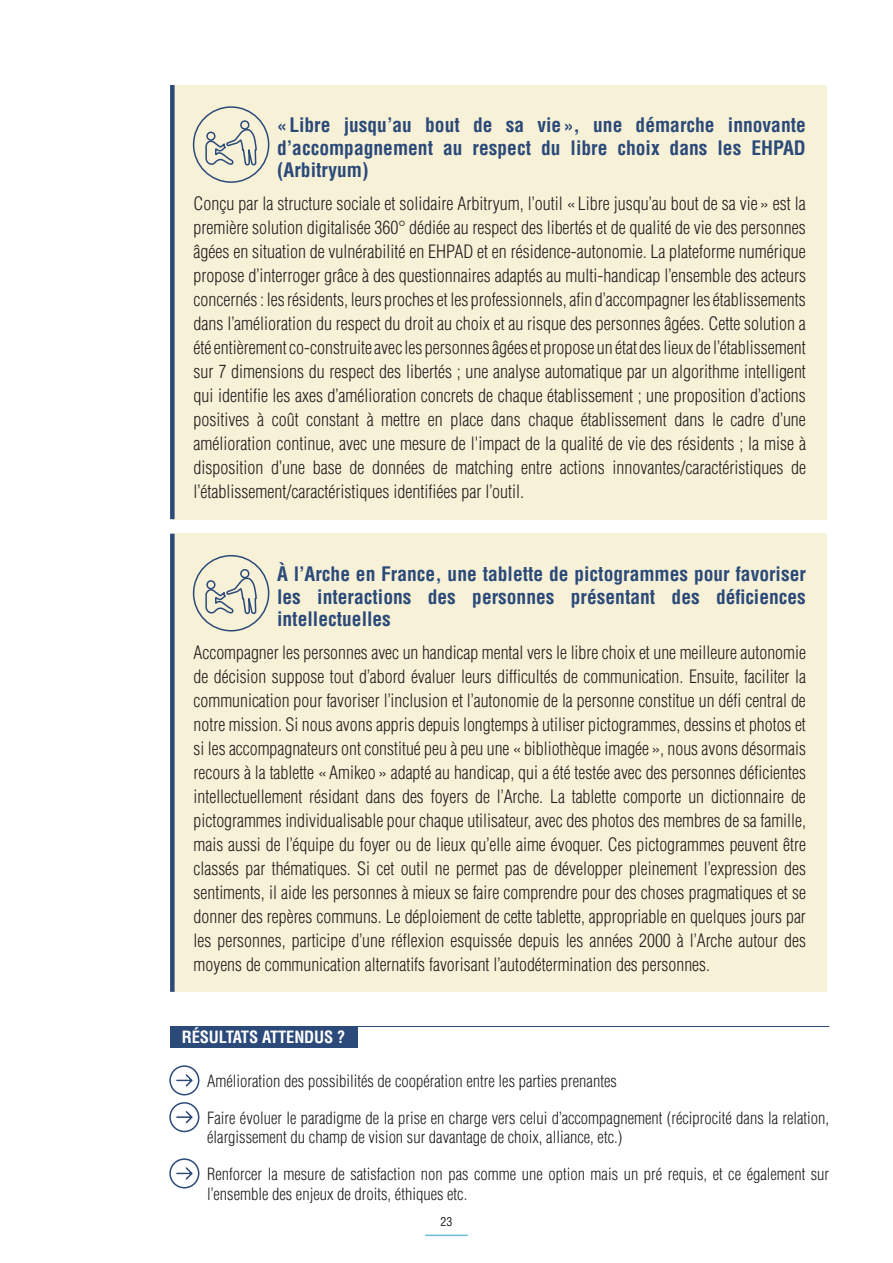
<style>
.page{position:relative;width:893px;height:1263px;background:#fff}
.page>*{position:absolute;margin:0;border:0;box-sizing:border-box;transform-origin:0 0}
.t1{font:700 condensed 19.5px/22.5px "Helvetica LT Std";color:#2b4979;text-align:justify}
.t2{font:300 condensed 18px/24px "Helvetica LT Std";color:#231f20;text-align:justify}
.t3{font:300 condensed 16.5px/19.5px "Helvetica LT Std";color:#231f20}
.t4{font:700 condensed 16.5px "Helvetica LT Std";letter-spacing:-.01em;color:#fff}
.t5{font:condensed 12px "Helvetica LT Std";color:#231f20}
</style>
<div class="page">
<hr style="left:170px;top:1026px;width:659px;height:1px;background:#2b4979">
<div style="left:172px;top:85px;width:655px;height:434px;background:#f7f2d7"></div>
<div style="left:170px;top:85px;width:5px;height:434px;background:#2b4979"></div>
<div style="left:193px;top:106px;width:76px;height:77px;border:2px solid #2b4979;border-radius:50%"></div>
<svg style="left:205px;top:128px;width:52px;height:38px"></svg>
<div style="left:240px;top:120px;width:9px;height:10px;border:2px solid #2b4979;border-radius:50%"></div>
<div style="left:172px;top:534px;width:655px;height:458px;background:#f7f2d7"></div>
<div style="left:170px;top:534px;width:5px;height:458px;background:#2b4979"></div>
<div style="left:193px;top:555px;width:76px;height:76px;border:2px solid #2b4979;border-radius:50%"></div>
<svg style="left:205px;top:577px;width:52px;height:38px"></svg>
<div style="left:240px;top:569px;width:9px;height:9px;border:2px solid #2b4979;border-radius:50%"></div>
<div style="left:170px;top:1026px;width:187px;height:21px;background:#2b4979"></div>
<svg style="left:170px;top:1066px;width:29px;height:29px"></svg>
<div style="left:169px;top:1065px;width:30px;height:30px;border:2px solid #2b4979;border-radius:50%"></div>
<svg style="left:175px;top:1072px;width:19px;height:16px"></svg>
<svg style="left:170px;top:1103px;width:29px;height:28px"></svg>
<div style="left:169px;top:1102px;width:30px;height:30px;border:2px solid #2b4979;border-radius:50%"></div>
<svg style="left:175px;top:1109px;width:19px;height:16px"></svg>
<svg style="left:170px;top:1159px;width:29px;height:29px"></svg>
<div style="left:169px;top:1158px;width:30px;height:30px;border:2px solid #2b4979;border-radius:50%"></div>
<svg style="left:175px;top:1165px;width:19px;height:16px"></svg>
<hr style="left:425px;top:1234px;width:43px;height:2px;background:#6bbcdb">
<p class="t1" style="left:277px;top:114px;width:530px">« Libre jusqu’au bout de sa vie», une démarche innovante d’accompagnement au respect du libre choix dans les EHPAD (Arbitryum)</p>
<p class="t2" style="left:194px;top:191px;width:614px">Conçu par la structure sociale et solidaire Arbitryum, l’outil «Libre jusqu’au bout de sa vie» est la première solution digitalisée 360° dédiée au respect des libertés et de qualité de vie des personnes âgées en situation de vulnérabilité en EHPAD et en résidence-autonomie. La plateforme numérique propose d’interroger grâce à des questionnaires adaptés au multi-handicap l’ensemble des acteurs concernés : les résidents, leurs proches et les professionnels, afin d’accompagner les établissements dans l’amélioration du respect du droit au choix et au risque des personnes âgées. Cette solution a été entièrement co-construite avec les personnes âgées et propose un état des lieux de l’établissement sur 7 dimensions du respect des libertés ; une analyse automatique par un algorithme intelligent qui identifie les axes d’amélioration concrets de chaque établissement ; une proposition d’actions positives à coût constant à mettre en place dans chaque établissement dans le cadre d’une amélioration continue, avec une mesure de l'impact de la qualité de vie des résidents ; la mise à disposition d’une base de données de matching entre actions innovantes/caractéristiques de l’établissement/caractéristiques identifiées par l’outil.</p>
<p class="t1" style="left:277px;top:562px;width:530px">À l’Arche en France, une tablette de pictogrammes pour favoriser les interactions des personnes présentant des déficiences intellectuelles</p>
<p class="t2" style="left:194px;top:640px;width:614px">Accompagner les personnes avec un handicap mental vers le libre choix et une meilleure autonomie de décision suppose tout d’abord évaluer leurs difficultés de communication. Ensuite, faciliter la communication pour favoriser l’inclusion et l’autonomie de la personne constitue un défi central de notre mission. Si nous avons appris depuis longtemps à utiliser pictogrammes, dessins et photos et si les accompagnateurs ont constitué peu à peu une «bibliothèque imagée», nous avons désormais recours à la tablette « Amikeo» adapté au handicap, qui a été testée avec des personnes déficientes intellectuellement résidant dans des foyers de l’Arche. La tablette comporte un dictionnaire de pictogrammes individualisable pour chaque utilisateur, avec des photos des membres de sa famille, mais aussi de l’équipe du foyer ou de lieux qu’elle aime évoquer. Ces pictogrammes peuvent être classés par thématiques. Si cet outil ne permet pas de développer pleinement l’expression des sentiments, il aide les personnes à mieux se faire comprendre pour des choses pragmatiques et se donner des repères communs. Le déploiement de cette tablette, appropriable en quelques jours par les personnes, participe d’une réflexion esquissée depuis les années 2000 à l’Arche autour des moyens de communication alternatifs favorisant l’autodétermination des personnes.</p>
<p class="t4" style="left:182px;top:1026px;width:165px">RÉSULTATS ATTENDUS ?</p>
<p class="t3" style="left:207px;top:1071px;width:411px">Amélioration des possibilités de coopération entre les parties prenantes</p>
<p class="t3" style="left:207px;top:1108px;width:623px">Faire évoluer le paradigme de la prise en charge vers celui d’accompagnement (réciprocité dans la relation, élargissement du champ de vision sur davantage de choix, alliance, etc.)</p>
<p class="t3" style="left:207px;top:1164px;width:623px">Renforcer la mesure de satisfaction non pas comme une option mais un pré requis, et ce également sur l’ensemble des enjeux de droits, éthiques etc.</p>
<p class="t5" style="left:440px;top:1214px;width:13px">23</p>
</div>
